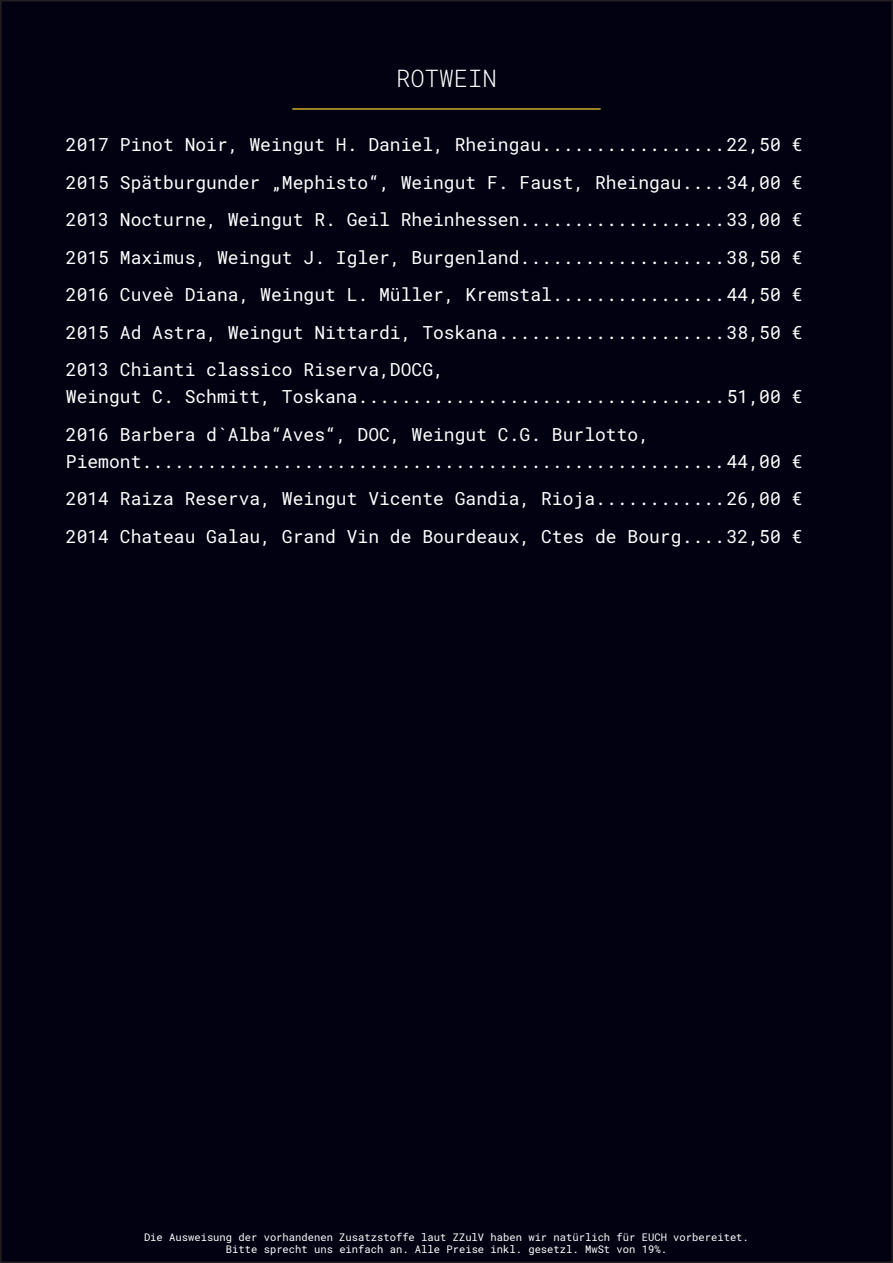
<style>
.page{position:relative;width:893px;height:1263px;background:#fff}
.page>*{position:absolute;margin:0;border:0;box-sizing:border-box;transform-origin:0 0}
.t1{font:300 24px "Roboto Mono";color:#fff}
.t2{font:18px/37.5px "Roboto Mono";color:#fff;text-align:justify}
.t3{font:10.5px/12.6px "Roboto Mono";color:#fff;text-align:center}
</style>
<div class="page">
<div style="left:1px;top:1px;width:891px;height:1261px;background:#010111"></div>
<hr style="left:292px;top:108px;width:309px;height:2px;background:#c7b12d">
<h1 class="t1" style="left:396px;top:62px;width:102px">ROTWEIN</h1>
<p class="t2" style="left:66px;top:125px;width:738px">2017 Pinot Noir, Weingut H. Daniel, Rheingau.................22,50 € 2015 Spätburgunder „Mephisto“, Weingut F. Faust, Rheingau....34,00 € 2013 Nocturne, Weingut R. Geil Rheinhessen...................33,00 € 2015 Maximus, Weingut J. Igler, Burgenland...................38,50 € 2016 Cuveè Diana, Weingut L. Müller, Kremstal................44,50 € 2015 Ad Astra, Weingut Nittardi, Toskana.....................38,50 € 2013 Chianti classico Riserva,DOCG,</p>
<p class="t2" style="left:66px;top:377px;width:738px">Weingut C. Schmitt, Toskana..................................51,00 €<br>2016 Barbera d`Alba“Aves“, DOC, Weingut C.G. Burlotto,</p>
<p class="t2" style="left:66px;top:442px;width:738px">Piemont......................................................44,00 € 2014 Raiza Reserva, Weingut Vicente Gandia, Rioja............26,00 € 2014 Chateau Galau, Grand Vin de Bourdeaux, Ctes de Bourg....32,50 €</p>
<p class="t3" style="left:144px;top:1230px;width:606px">Die Ausweisung der vorhandenen Zusatzstoffe laut ZZulV haben wir natürlich für EUCH vorbereitet.<br>Bitte sprecht uns einfach an. Alle Preise inkl. gesetzl. MwSt von 19%.</p>
</div>
